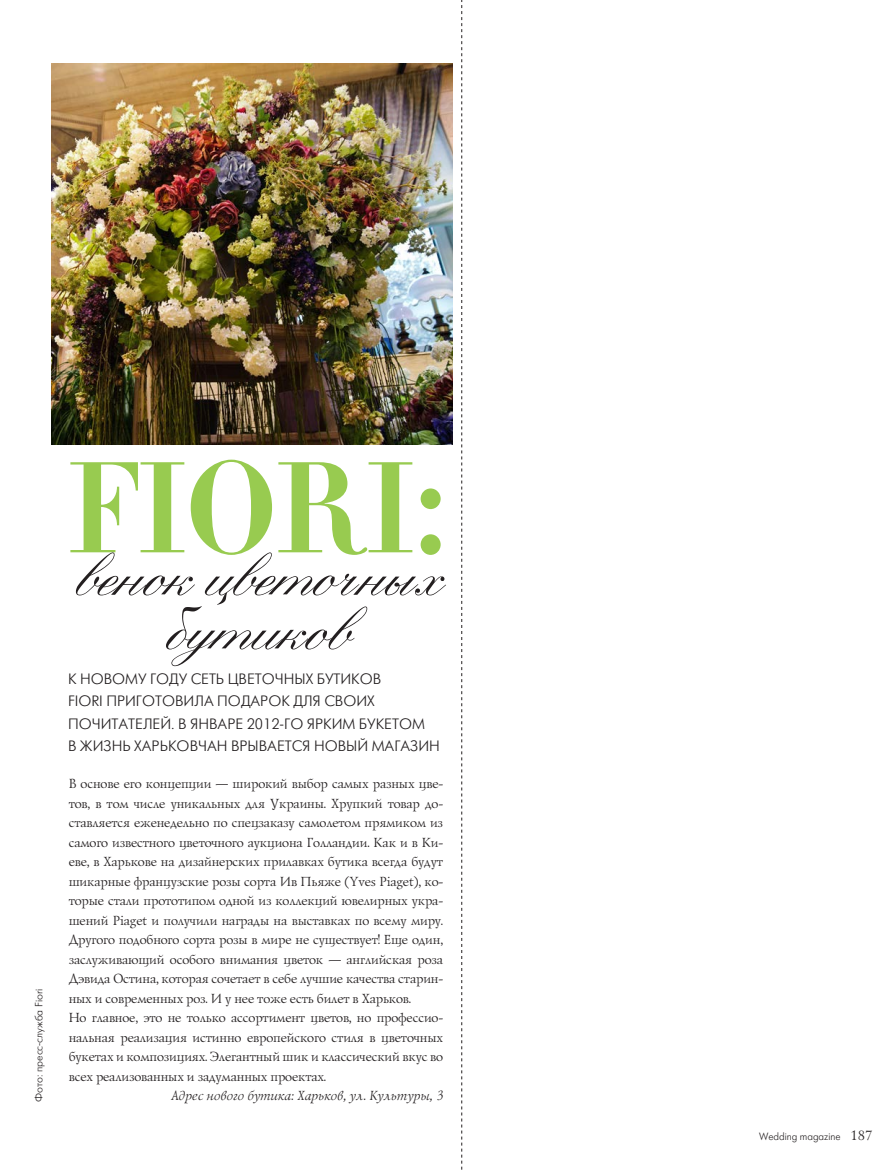
<style>
.page{position:relative;width:893px;height:1170px;background:#fff}
.page>*{position:absolute;margin:0;border:0;box-sizing:border-box;transform-origin:0 0}
.врез_1{font:128.7px "Didona C";color:#98cb50}
.врез_1-2{font:60px/54px "Heather Script One";color:#231f20;text-align:center}
.врез_1-3{font:15px/22.5px "Futuris C";color:#231f20}
.врез_1-4{font:13.5px/19.5px "Lazurski C";color:#231f20;text-align:justify}
.врез_1-5{font:italic 13.5px "Lazurski C";color:#231f20}
.врез_1-6{font:10.5px "Futuris C";color:#231f20}
.врез_1-7{font:10.5px "Futuris C";color:#231f20;scale:.94 1}
</style>
<div class="page">
<img style="left:51px;top:64px;width:402px;height:381px">
<svg style="left:461px;top:0;width:1px;height:1169px"></svg>
<p class="врез_1-6" style="left:34px;top:1101px;width:115px;rotate:-90deg">Фото: пресс-служба Fiori</p>
<p class="врез_1" style="left:69px;top:440px;width:380px">FIORI:</p>
<p class="врез_1-2" style="left:75px;top:548px;width:368px">венок цветочных бутиков</p>
<p class="врез_1-3" style="left:68px;top:667px;width:373px">К НОВОМУ ГОДУ СЕТЬ ЦВЕТОЧНЫХ БУТИКОВ<br>FIORI ПРИГОТОВИЛА ПОДАРОК ДЛЯ СВОИХ ПОЧИТАТЕЛЕЙ. В ЯНВАРЕ 2012-ГО ЯРКИМ БУКЕТОМ<br>В ЖИЗНЬ ХАРЬКОВЧАН ВРЫВАЕТСЯ НОВЫЙ МАГАЗИН</p>
<p class="врез_1-4" style="left:68px;top:774px;width:376px">В основе его концепции — широкий выбор самых разных цве&shy;тов, в том числе уникальных для Украины. Хрупкий товар до&shy;ставляется еженедельно по спецзаказу самолетом прямиком из самого известного цветочного аукциона Голландии. Как и в Ки&shy;еве, в Харькове на дизайнерских прилавках бутика всегда будут шикарные французские розы сорта Ив Пьяже (Yves Piaget), ко&shy;торые стали прототипом одной из коллекций ювелирных укра&shy;шений Piaget и получили награды на выставках по всему миру.<br>Другого подобного сорта розы в мире не существует! Еще один, заслуживающий особого внимания цветок — английская роза Дэвида Остина, которая сочетает в себе лучшие качества старин&shy;ных и современных роз. И у нее тоже есть билет в Харьков.</p>
<p class="врез_1-4" style="left:68px;top:1008px;width:376px">Но главное, это не только ассортимент цветов, но профессио&shy;нальная реализация истинно европейского стиля в цветочных букетах и композициях. Элегантный шик и классический вкус во всех реализованных и задуманных проектах.</p>
<p class="врез_1-5" style="left:170px;top:1087px;width:274px">Адрес нового бутика: Харьков, ул. Культуры, 3</p>
<p class="врез_1-7" style="left:759px;top:1130px;width:88px">Wedding magazine</p>
<p class="врез_1-4" style="left:850px;top:1126px;width:23px">187</p>
</div>
